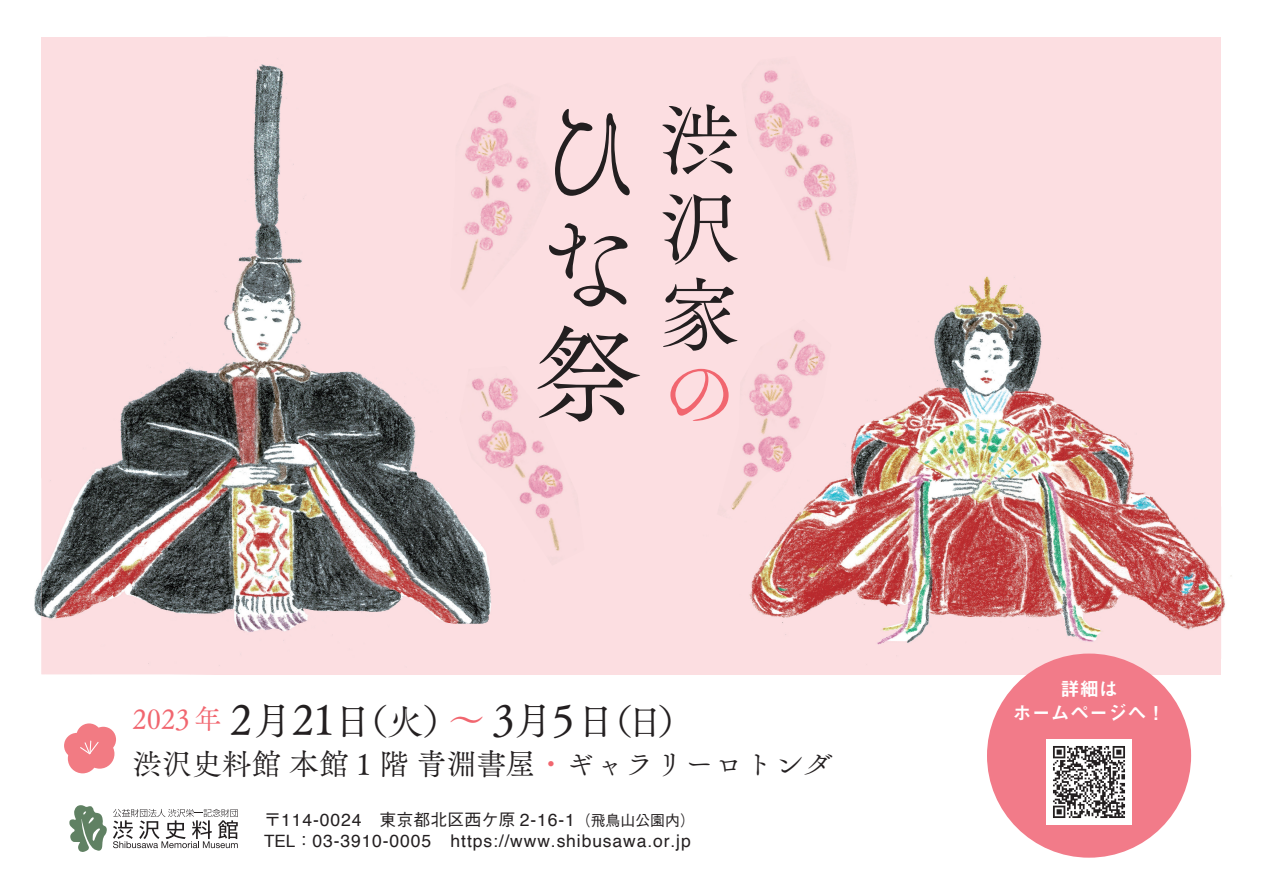
<style>
.page{position:relative;width:1263px;height:893px;background:#fff}
.page>*{position:absolute;margin:0;border:0;box-sizing:border-box;transform-origin:0 0}
.t1{font:108.45px/110.6px "Tsuku C Old Min Pr 6 N R";color:#231f20;text-align:justify}
.t2{font:81.9px/87.6px "Tsuku C Old Min Pr 6 N R";color:#231f20;text-align:justify}
.t3{font:81.9px "Tsuku C Old Min Pr 6 N R";color:#f1666f}
.t4{font:36.15px "Tsuku B Old Min Pr 6 R";color:#231f20}
.t5{font:29.7px "Tsuku B Old Min Pr 6 R";color:#231f20}
.t6{font:19.2px/23.4px "Midashi Go Pro MB31";color:#fff;text-align:center}
.t7{font:17.55px/21.6px "Helvetica";letter-spacing:.05em;color:#231f20}
.s1{font-size:42.45px}
.s2{font-size:38.25px}
.s3{font-size:40.35px;color:#f1666f}
.s4{color:#f1666f}
.s5{font-family:"Gothic BBB Pr 5";font-weight:500;font-size:16.95px}
.s6{font-family:"Gothic BBB Pr 5";font-weight:500;font-size:14.85px}
.s7{font-size:16.95px}
</style>
<div class="page">
<div style="left:42px;top:37px;width:1179px;height:637px;background:#fcdee1"></div>
<img style="left:1221px;top:575px;width:11px;height:41px">
<img style="left:908px;top:276px;width:156px;height:391px">
<img style="left:856px;top:407px;width:52px;height:238px">
<img style="left:1064px;top:406px;width:53px;height:252px">
<img style="left:804px;top:436px;width:52px;height:177px">
<img style="left:1117px;top:438px;width:52px;height:230px">
<img style="left:752px;top:527px;width:52px;height:108px">
<img style="left:1169px;top:519px;width:52px;height:111px">
<img style="left:34px;top:477px;width:11px;height:198px">
<img style="left:191px;top:64px;width:149px;height:577px">
<img style="left:91px;top:337px;width:100px;height:327px">
<img style="left:340px;top:371px;width:49px;height:242px">
<img style="left:42px;top:477px;width:49px;height:197px">
<img style="left:389px;top:395px;width:100px;height:229px">
<img style="left:489px;top:570px;width:2px;height:45px">
<svg style="left:69px;top:805px;width:38px;height:47px"></svg>
<svg style="left:113px;top:809px;width:125px;height:39px"></svg>
<div style="left:987px;top:654px;width:204px;height:204px;background:#f27b89;border-radius:50%"></div>
<img style="left:1046px;top:740px;width:85px;height:85px">
<div style="left:64px;top:733px;width:26px;height:25px;background:#f27b83;border-radius:50%"></div>
<div style="left:76px;top:723px;width:26px;height:26px;background:#f27b83;border-radius:50%"></div>
<div style="left:91px;top:727px;width:25px;height:25px;background:#f27b83;border-radius:50%"></div>
<div style="left:68px;top:744px;width:29px;height:29px;background:#f27b83;border-radius:50%"></div>
<div style="left:85px;top:739px;width:29px;height:30px;background:#f27b83;border-radius:50%"></div>
<svg style="left:80px;top:740px;width:19px;height:15px"></svg>
<img style="left:459px;top:378px;width:105px;height:142px">
<img style="left:523px;top:499px;width:41px;height:52px">
<img style="left:465px;top:88px;width:66px;height:121px">
<img style="left:461px;top:209px;width:52px;height:82px">
<img style="left:749px;top:329px;width:82px;height:149px">
<img style="left:731px;top:438px;width:74px;height:89px">
<img style="left:750px;top:70px;width:83px;height:103px">
<img style="left:785px;top:173px;width:52px;height:89px">
<h1 class="t1" style="left:533px;top:93px;width:108px">ひな祭</h1>
<h2 class="t2" style="left:659px;top:92px;width:81px">渋沢家</h2>
<h2 class="t3" style="left:659px;top:318px;width:71px">の</h2>
<h3 class="t4" style="left:133px;top:690px;width:563px"><sup>2023</sup> <sup>年</sup> <span class="s1">2</span><span class="s2">月</span><span class="s1">21</span><span class="s2">日</span>（火）<span class="s3">～</span><span class="s1">3</span><span class="s2">月</span><span class="s1">5</span><span class="s2">日</span>（日）</h3>
<h3 class="t5" style="left:133px;top:738px;width:703px">渋沢史料館 本館 1 階 青淵書屋<span class="s4">・</span>ギャラリーロトンダ</h3>
<p class="t7" style="left:264px;top:809px;width:432px"><span class="s5">〒</span>114-0024<span class="s5">　東京都北区西ケ原</span> 2-16-1<span class="s6">（飛鳥山公園内）<br></span><span class="s7">TEL</span><span class="s5">：</span>03-3910-0005 https://www.shibusawa.or.jp</p>
<p class="t6" style="left:1013px;top:675px;width:155px">詳細は<br>ホームページへ！</p>
</div>
